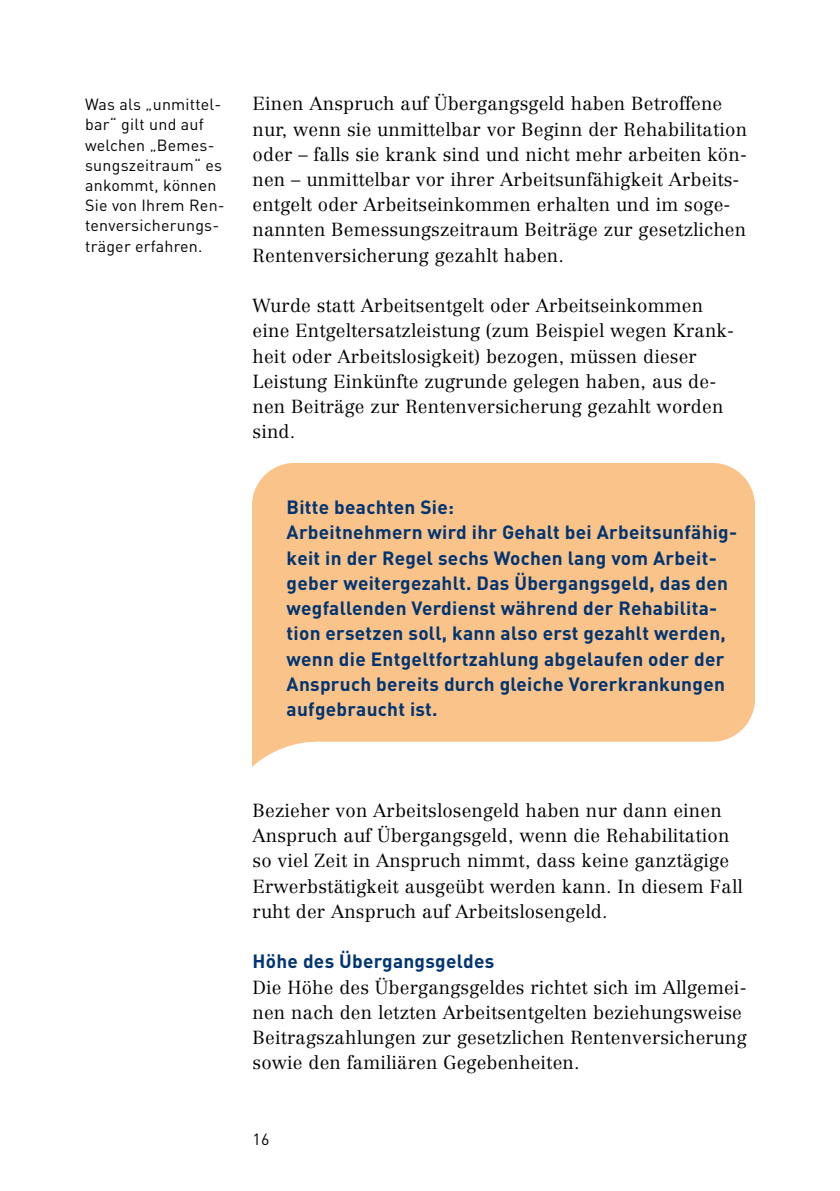
<style>
.page{position:relative;width:840px;height:1191px;background:#fff}
.page>*{position:absolute;margin:0;border:0;box-sizing:border-box;transform-origin:0 0}
.t1{font:700 19px/25.2px "DIN";letter-spacing:.015em;color:#003472}
.t2{font:300 18.6px/25.2px "Centennial";letter-spacing:.01em;color:#000}
.t3{font:16px/20.2px "DIN";letter-spacing:.015em;color:#000}
</style>
<div class="page">
<p class="t3" style="left:85px;top:94px;width:141px">Was als „unmittel&shy;bar“ gilt und auf welchen „Bemes&shy;sungszeitraum“ es ankommt, können<br>Sie von Ihrem Ren&shy;tenversicherungs&shy;träger erfahren.</p>
<p class="t2" style="left:252px;top:91px;width:496px">Einen Anspruch auf Übergangsgeld haben Betroffene nur, wenn sie unmittelbar vor Beginn der Rehabilitation oder – falls sie krank sind und nicht mehr arbeiten kön&shy;nen – unmittelbar vor ihrer Arbeitsunfähigkeit Arbeits&shy;entgelt oder Arbeitseinkommen erhalten und im soge&shy;nannten Bemessungszeitraum Beiträge zur gesetzlichen Rentenversicherung gezahlt haben.</p>
<p class="t2" style="left:252px;top:293px;width:482px">Wurde statt Arbeitsentgelt oder Arbeitseinkommen eine Entgeltersatzleistung (zum Beispiel wegen Krank&shy;heit oder Arbeitslosigkeit) bezogen, müssen dieser Leistung Einkünfte zugrunde gelegen haben, aus de&shy;nen Beiträge zur Rentenversicherung gezahlt worden sind.</p>
<p class="t1" style="left:286px;top:494px;width:169px">Bitte beachten Sie:</p>
<p class="t1" style="left:286px;top:519px;width:452px">Arbeitnehmern wird ihr Gehalt bei Arbeitsunfähig&shy;keit in der Regel sechs Wochen lang vom Arbeit&shy;geber weitergezahlt. Das Übergangsgeld, das den wegfallenden Verdienst während der Rehabilita&shy;tion ersetzen soll, kann also erst gezahlt werden, wenn die Entgeltfortzahlung abgelaufen oder der Anspruch bereits durch gleiche Vorerkrankungen aufgebraucht ist.</p>
<p class="t2" style="left:252px;top:797px;width:491px">Bezieher von Arbeitslosengeld haben nur dann einen Anspruch auf Übergangsgeld, wenn die Rehabilitation so viel Zeit in Anspruch nimmt, dass keine ganztägige Erwerbstätigkeit ausgeübt werden kann. In diesem Fall ruht der Anspruch auf Arbeitslosengeld.</p>
<h3 class="t1" style="left:252px;top:948px;width:243px">Höhe des Übergangsgeldes</h3>
<p class="t2" style="left:252px;top:974px;width:495px">Die Höhe des Übergangsgeldes richtet sich im Allgemei&shy;nen nach den letzten Arbeitsentgelten beziehungsweise Beitragszahlungen zur gesetzlichen Rentenversicherung sowie den familiären Gegebenheiten.</p>
<p class="t3" style="left:252px;top:1128px;width:18px">16</p>
</div>
